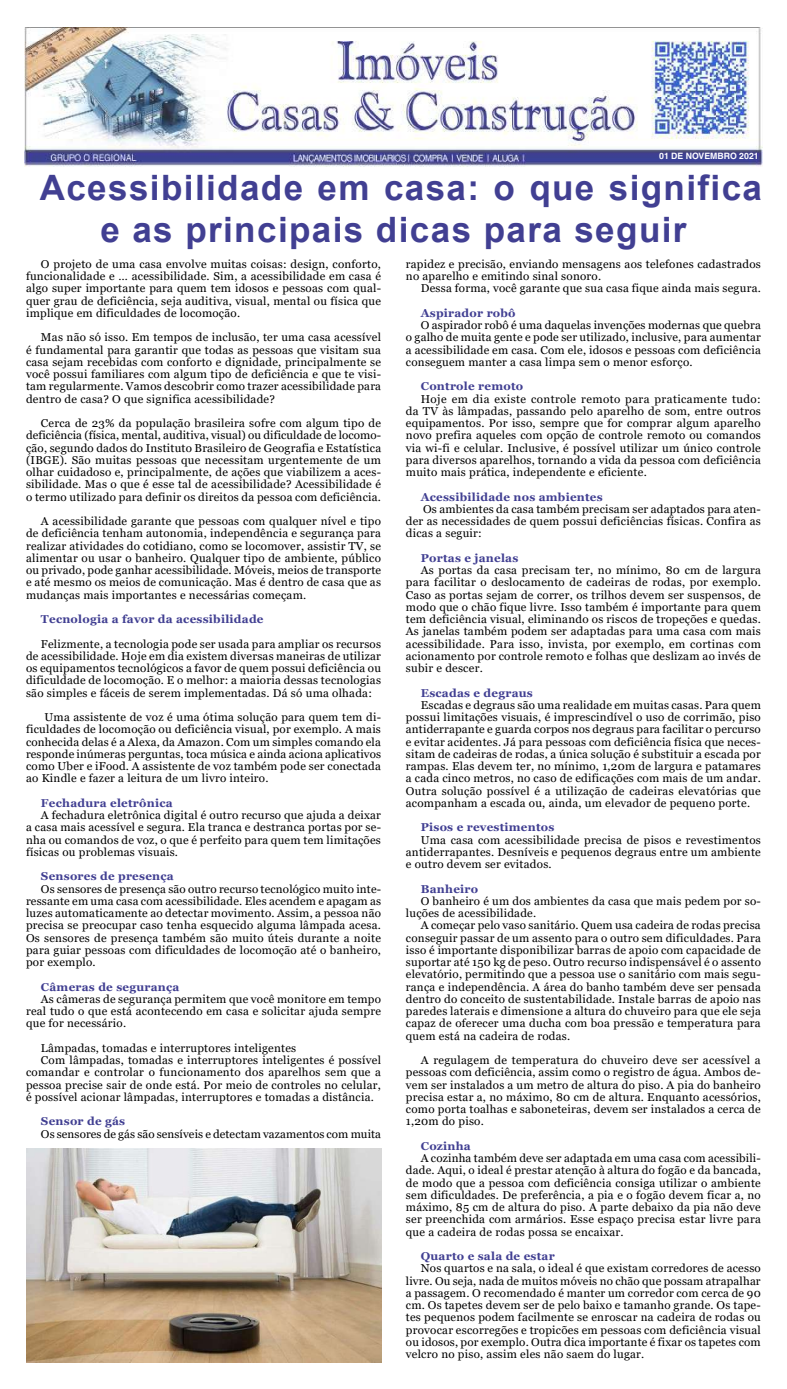
<style>
.page{position:relative;width:787px;height:1389px;background:#fff}
.page>*{position:absolute;margin:0;border:0;box-sizing:border-box;transform-origin:0 0}
.t1{font:700 35px/42px "Arial";letter-spacing:.04em;color:#413f92;text-align:center}
.t2{font:11.38px/12.2px "Georgia";letter-spacing:.02em;color:#000;text-align:justify}
.t3{font:700 11.38px "Georgia";letter-spacing:.02em;color:#413f92}
.t4{font:700 8.75px "Helvetica";color:#fff}
</style>
<div class="page">
<img style="left:25px;top:27px;width:736px;height:139px">
<img style="left:26px;top:1149px;width:355px;height:214px">
<p class="t4" style="left:659px;top:151px;width:101px">01 DE NOVEMBRO 2021</p>
<h1 class="t1" style="left:40px;top:167px;width:723px">Acessibilidade em casa: o que significa e as principais dicas para seguir</h1>
<p class="t2" style="left:26px;top:258px;width:356px;text-indent:15px">O projeto de uma casa envolve muitas coisas: design, conforto, funcionalidade e … acessibilidade. Sim, a acessibilidade em casa é algo super importante para quem tem idosos e pessoas com qual&shy;quer grau de deficiência, seja auditiva, visual, mental ou física que implique em dificuldades de locomoção.</p>
<p class="t2" style="left:26px;top:331px;width:356px;text-indent:15px">Mas não só isso. Em tempos de inclusão, ter uma casa acessível é fundamental para garantir que todas as pessoas que visitam sua casa sejam recebidas com conforto e dignidade, principalmente se você possui familiares com algum tipo de deficiência e que te visi&shy;tam regularmente. Vamos descobrir como trazer acessibilidade para dentro de casa? O que significa acessibilidade?</p>
<p class="t2" style="left:26px;top:417px;width:356px;text-indent:15px">Cerca de 23% da população brasileira sofre com algum tipo de deficiência (física, mental, auditiva, visual) ou dificuldade de locomo&shy;ção, segundo dados do Instituto Brasileiro de Geografia e Estatística (IBGE). São muitas pessoas que necessitam urgentemente de um olhar cuidadoso e, principalmente, de ações que viabilizem a aces&shy;sibilidade. Mas o que é esse tal de acessibilidade? Acessibilidade é o termo utilizado para definir os direitos da pessoa com deficiência.</p>
<p class="t2" style="left:26px;top:515px;width:356px;text-indent:15px">A acessibilidade garante que pessoas com qualquer nível e tipo de deficiência tenham autonomia, independência e segurança para realizar atividades do cotidiano, como se locomover, assistir TV, se alimentar ou usar o banheiro. Qualquer tipo de ambiente, público ou privado, pode ganhar acessibilidade. Móveis, meios de transporte e até mesmo os meios de comunicação. Mas é dentro de casa que as mudanças mais importantes e necessárias começam.</p>
<p class="t3" style="left:41px;top:612px;width:224px">Tecnologia a favor da acessibilidade</p>
<p class="t2" style="left:26px;top:638px;width:356px;text-indent:15px">Felizmente, a tecnologia pode ser usada para ampliar os recursos de acessibilidade. Hoje em dia existem diversas maneiras de utilizar os equipamentos tecnológicos a favor de quem possui deficiência ou dificuldade de locomoção. E o melhor: a maioria dessas tecnologias são simples e fáceis de serem implementadas. Dá só uma olhada:</p>
<p class="t2" style="left:26px;top:711px;width:356px;text-indent:18px">Uma assistente de voz é uma ótima solução para quem tem di&shy;ficuldades de locomoção ou deficiência visual, por exemplo. A mais conhecida delas é a Alexa, da Amazon. Com um simples comando ela responde inúmeras perguntas, toca música e ainda aciona aplicativos como Uber e iFood. A assistente de voz também pode ser conectada ao Kindle e fazer a leitura de um livro inteiro.</p>
<p class="t3" style="left:41px;top:796px;width:133px">Fechadura eletrônica</p>
<p class="t2" style="left:26px;top:809px;width:356px;text-indent:15px">A fechadura eletrônica digital é outro recurso que ajuda a deixar a casa mais acessível e segura. Ela tranca e destranca portas por se&shy;nha ou comandos de voz, o que é perfeito para quem tem limitações físicas ou problemas visuais.</p>
<p class="t3" style="left:41px;top:869px;width:134px">Sensores de presença</p>
<p class="t2" style="left:26px;top:883px;width:356px;text-indent:15px">Os sensores de presença são outro recurso tecnológico muito inte&shy;ressante em uma casa com acessibilidade. Eles acendem e apagam as luzes automaticamente ao detectar movimento. Assim, a pessoa não precisa se preocupar caso tenha esquecido alguma lâmpada acesa.<br>Os sensores de presença também são muito úteis durante a noite para guiar pessoas com dificuldades de locomoção até o banheiro, por exemplo.</p>
<p class="t3" style="left:41px;top:979px;width:140px">Câmeras de segurança</p>
<p class="t2" style="left:26px;top:993px;width:356px;text-indent:15px">As câmeras de segurança permitem que você monitore em tempo real tudo o que está acontecendo em casa e solicitar ajuda sempre que for necessário.</p>
<p class="t2" style="left:41px;top:1042px;width:257px">Lâmpadas, tomadas e interruptores inteligentes</p>
<p class="t2" style="left:41px;top:1054px;width:341px">Com lâmpadas, tomadas e interruptores inteligentes é possível</p>
<p class="t2" style="left:26px;top:1066px;width:356px">comandar e controlar o funcionamento dos aparelhos sem que a</p>
<p class="t2" style="left:26px;top:1079px;width:356px">pessoa precise sair de onde está. Por meio de controles no celular,</p>
<p class="t2" style="left:26px;top:1091px;width:349px">é possível acionar lâmpadas, interruptores e tomadas a distância.</p>
<p class="t3" style="left:41px;top:1114px;width:86px">Sensor de gás</p>
<p class="t2" style="left:41px;top:1128px;width:341px">Os sensores de gás são sensíveis e detectam vazamentos com muita</p>
<p class="t2" style="left:406px;top:258px;width:356px">rapidez e precisão, enviando mensagens aos telefones cadastrados no aparelho e emitindo sinal sonoro.</p>
<p class="t2" style="left:420px;top:282px;width:341px">Dessa forma, você garante que sua casa fique ainda mais segura.</p>
<p class="t3" style="left:420px;top:306px;width:96px">Aspirador robô</p>
<p class="t2" style="left:406px;top:319px;width:356px;text-indent:15px">O aspirador robô é uma daquelas invenções modernas que quebra o galho de muita gente e pode ser utilizado, inclusive, para aumentar a acessibilidade em casa. Com ele, idosos e pessoas com deficiência conseguem manter a casa limpa sem o menor esforço.</p>
<p class="t3" style="left:420px;top:379px;width:104px">Controle remoto</p>
<p class="t2" style="left:406px;top:393px;width:356px;text-indent:15px">Hoje em dia existe controle remoto para praticamente tudo: da TV às lâmpadas, passando pelo aparelho de som, entre outros equipamentos. Por isso, sempre que for comprar algum aparelho novo prefira aqueles com opção de controle remoto ou comandos via wi-fi e celular. Inclusive, é possível utilizar um único controle para diversos aparelhos, tornando a vida da pessoa com deficiência muito mais prática, independente e eficiente.</p>
<p class="t3" style="left:420px;top:489px;width:183px">Acessibilidade nos ambientes</p>
<p class="t2" style="left:406px;top:503px;width:356px;text-indent:17px">Os ambientes da casa também precisam ser adaptados para aten&shy;der as necessidades de quem possui deficiências físicas. Confira as dicas a seguir:</p>
<p class="t3" style="left:420px;top:551px;width:99px">Portas e janelas</p>
<p class="t2" style="left:406px;top:564px;width:356px;text-indent:15px">As portas da casa precisam ter, no mínimo, 80 cm de largura para facilitar o deslocamento de cadeiras de rodas, por exemplo.<br>Caso as portas sejam de correr, os trilhos devem ser suspensos, de modo que o chão fique livre. Isso também é importante para quem tem deficiência visual, eliminando os riscos de tropeções e quedas.<br>As janelas também podem ser adaptadas para uma casa com mais acessibilidade. Para isso, invista, por exemplo, em cortinas com acionamento por controle remoto e folhas que deslizam ao invés de subir e descer.</p>
<p class="t3" style="left:420px;top:685px;width:113px">Escadas e degraus</p>
<p class="t2" style="left:406px;top:699px;width:356px;text-indent:15px">Escadas e degraus são uma realidade em muitas casas. Para quem possui limitações visuais, é imprescindível o uso de corrimão, piso antiderrapante e guarda corpos nos degraus para facilitar o percurso e evitar acidentes. Já para pessoas com deficiência física que neces&shy;sitam de cadeiras de rodas, a única solução é substituir a escada por rampas. Elas devem ter, no mínimo, 1,20m de largura e patamares a cada cinco metros, no caso de edificações com mais de um andar.<br>Outra solução possível é a utilização de cadeiras elevatórias que acompanham a escada ou, ainda, um elevador de pequeno porte.</p>
<p class="t3" style="left:420px;top:820px;width:135px">Pisos e revestimentos</p>
<p class="t2" style="left:406px;top:834px;width:356px;text-indent:15px">Uma casa com acessibilidade precisa de pisos e revestimentos antiderrapantes. Desníveis e pequenos degraus entre um ambiente e outro devem ser evitados.</p>
<p class="t3" style="left:420px;top:881px;width:59px">Banheiro</p>
<p class="t2" style="left:406px;top:895px;width:356px;text-indent:15px">O banheiro é um dos ambientes da casa que mais pedem por so&shy;luções de acessibilidade.</p>
<p class="t2" style="left:406px;top:919px;width:356px;text-indent:15px">A começar pelo vaso sanitário. Quem usa cadeira de rodas precisa conseguir passar de um assento para o outro sem dificuldades. Para isso é importante disponibilizar barras de apoio com capacidade de suportar até 150 kg de peso. Outro recurso indispensável é o assento elevatório, permitindo que a pessoa use o sanitário com mais segu&shy;rança e independência. A área do banho também deve ser pensada dentro do conceito de sustentabilidade. Instale barras de apoio nas paredes laterais e dimensione a altura do chuveiro para que ele seja capaz de oferecer uma ducha com boa pressão e temperatura para quem está na cadeira de rodas.</p>
<p class="t2" style="left:406px;top:1054px;width:356px;text-indent:15px">A regulagem de temperatura do chuveiro deve ser acessível a pessoas com deficiência, assim como o registro de água. Ambos de&shy;vem ser instalados a um metro de altura do piso. A pia do banheiro precisa estar a, no máximo, 80 cm de altura. Enquanto acessórios, como porta toalhas e saboneteiras, devem ser instalados a cerca de 1,20m do piso.</p>
<p class="t3" style="left:420px;top:1139px;width:52px">Cozinha</p>
<p class="t2" style="left:406px;top:1152px;width:356px;text-indent:15px">A cozinha também deve ser adaptada em uma casa com acessibili&shy;dade. Aqui, o ideal é prestar atenção à altura do fogão e da bancada, de modo que a pessoa com deficiência consiga utilizar o ambiente sem dificuldades. De preferência, a pia e o fogão devem ficar a, no máximo, 85 cm de altura do piso. A parte debaixo da pia não deve ser preenchida com armários. Esse espaço precisa estar livre para que a cadeira de rodas possa se encaixar.</p>
<p class="t3" style="left:420px;top:1249px;width:135px">Quarto e sala de estar</p>
<p class="t2" style="left:406px;top:1262px;width:356px;text-indent:15px">Nos quartos e na sala, o ideal é que existam corredores de acesso livre. Ou seja, nada de muitos móveis no chão que possam atrapalhar a passagem. O recomendado é manter um corredor com cerca de 90 cm. Os tapetes devem ser de pelo baixo e tamanho grande. Os tape&shy;tes pequenos podem facilmente se enroscar na cadeira de rodas ou provocar escorregões e tropicões em pessoas com deficiência visual ou idosos, por exemplo. Outra dica importante é fixar os tapetes com velcro no piso, assim eles não saem do lugar.</p>
</div>
